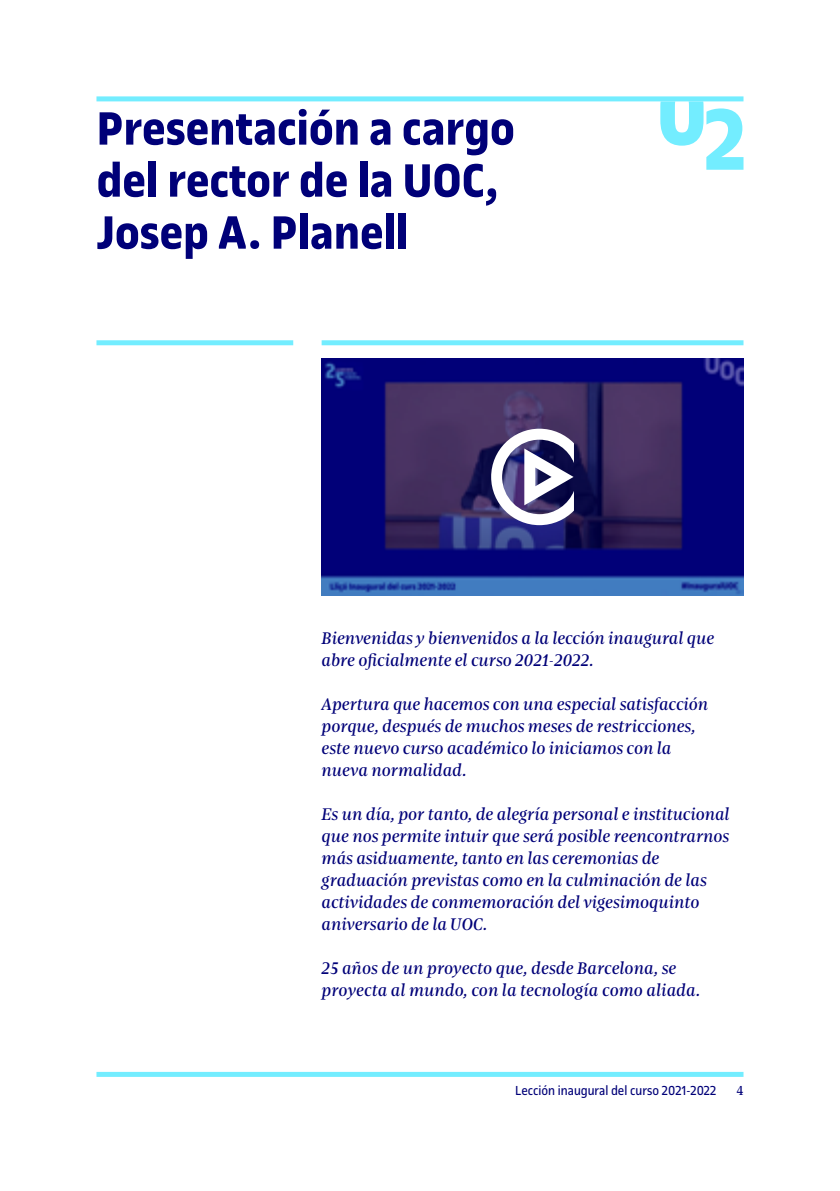
<style>
.page{position:relative;width:840px;height:1191px;background:#fff}
.page>*{position:absolute;margin:0;border:0;box-sizing:border-box;transform-origin:0 0}
.t1{font:700 50px/52px "UOC Sans";color:#000078}
.t2{font:italic 18px/22px "UOC Serif";color:#000078}
.t3{font:14px "UOC Sans";color:#000078}
.t4{font:14px "UOC Serif";color:#000078}
</style>
<div class="page">
<div style="left:96px;top:1071px;width:647px;height:5px;background:#73edff"></div>
<div style="left:96px;top:96px;width:647px;height:5px;background:#73edff"></div>
<div style="left:96px;top:340px;width:197px;height:5px;background:#73edff"></div>
<div style="left:321px;top:340px;width:422px;height:5px;background:#73edff"></div>
<svg style="left:660px;top:101px;width:83px;height:69px"></svg>
<img style="left:321px;top:358px;width:422px;height:237px">
<svg style="left:491px;top:429px;width:82px;height:96px"></svg>
<h1 class="t1" style="left:96px;top:103px;width:419px">Presentación a cargo del rector de la UOC,<br>Josep A. Planell</h1>
<p class="t2" style="left:321px;top:627px;width:394px">Bienvenidas y bienvenidos a la lección inaugural que abre oficialmente el curso 2021-2022.</p>
<p class="t2" style="left:321px;top:693px;width:388px">Apertura que hacemos con una especial satisfacción porque, después de muchos meses de restricciones, este nuevo curso académico lo iniciamos con la nueva normalidad.</p>
<p class="t2" style="left:321px;top:803px;width:409px">Es un día, por tanto, de alegría personal e institucional que nos permite intuir que será posible reencontrarnos más asiduamente, tanto en las ceremonias de graduación previstas como en la culminación de las actividades de conmemoración del vigesimoquinto aniversario de la UOC.</p>
<p class="t2" style="left:321px;top:957px;width:380px">25 años de un proyecto que, desde Barcelona, se proyecta al mundo, con la tecnología como aliada.</p>
<p class="t3" style="left:515px;top:1082px;width:203px">Lección inaugural del curso 2021-2022</p>
<p class="t4" style="left:736px;top:1082px;width:9px">4</p>
</div>
